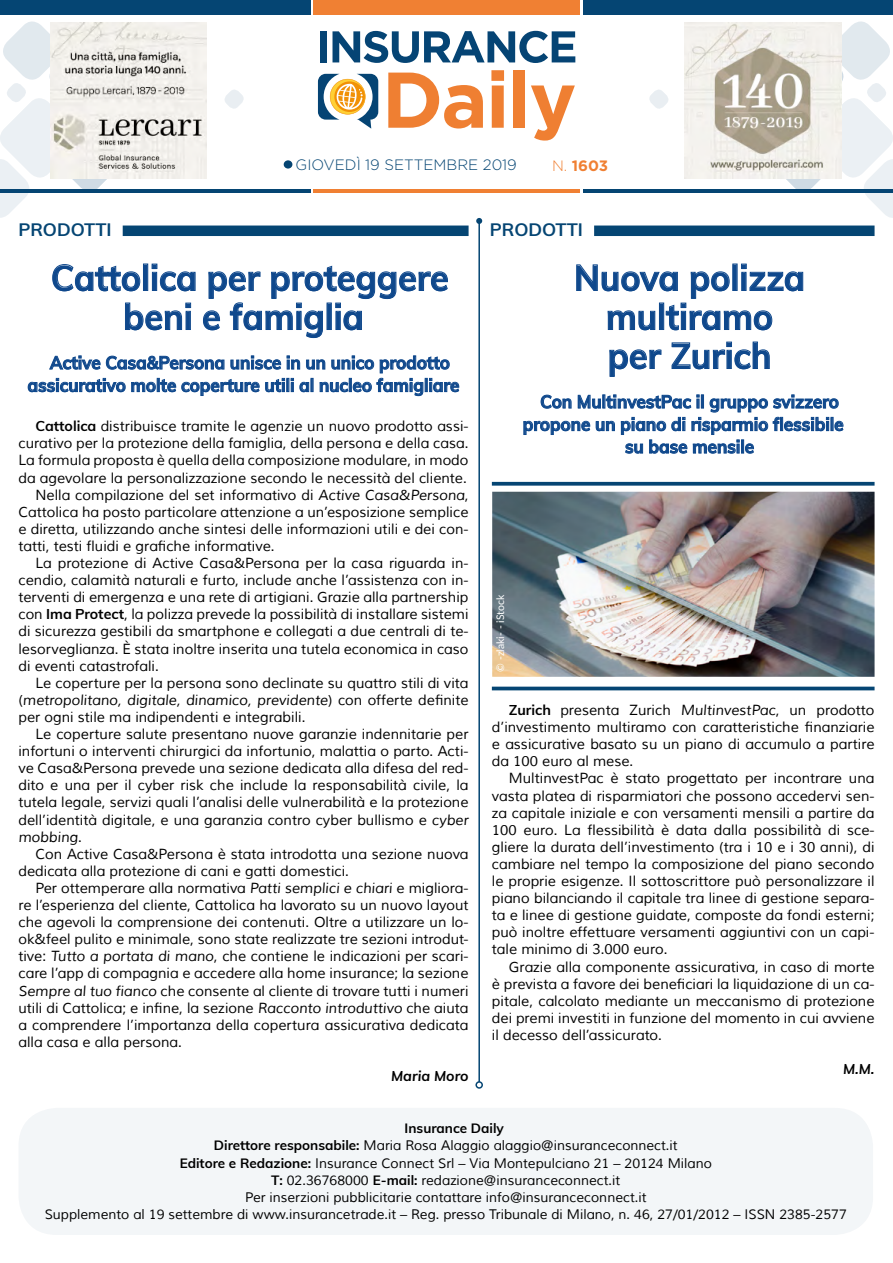
<style>
.page{position:relative;width:893px;height:1263px;background:#fff}
.page>*{position:absolute;margin:0;border:0;box-sizing:border-box;transform-origin:0 0}
.t1{font:700 36px/39px "Muli";color:#0f488c;text-align:center;scale:.95 1}
.t2{font:700 18px/22.5px "Muli";color:#0f488c;scale:.95 1}
.t3{font:700 18px "Muli";color:#054573}
.t4{font:300 15px "Gotham";color:#054573}
.t5{font:700 15px "Gotham";color:#f08033}
.t6{font:14.25px/17.1px "Muli";color:#000;text-align:justify}
.t7{font:italic 14.25px "Muli";color:#000}
.t8{font:italic 700 14.25px "Muli";color:#000}
.t9{font:13.5px "Muli";color:#000}
.t10{font:700 13.5px "Muli";color:#000}
.t11{font:10.5px "Lato";color:#fff}
.s1{font-weight:300}
.s2{font-weight:700}
.s3{font-style:italic}
.s4{font-style:normal}
</style>
<div class="page">
<div style="left:583px;top:0;width:310px;height:15px;background:#054573"></div>
<div style="left:314px;top:0;width:266px;height:15px;background:#f08033"></div>
<hr style="left:583px;top:189px;width:310px;height:3px;background:#054573">
<hr style="left:314px;top:189px;width:266px;height:3px;background:#f08033">
<svg style="left:649px;top:90px;width:19px;height:19px"></svg>
<svg style="left:225px;top:90px;width:19px;height:19px"></svg>
<svg style="left:691px;top:21px;width:202px;height:197px"></svg>
<svg style="left:0;top:21px;width:202px;height:197px"></svg>
<svg style="left:318px;top:74px;width:60px;height:55px"></svg>
<svg style="left:388px;top:73px;width:95px;height:56px"></svg>
<svg style="left:491px;top:70px;width:13px;height:58px"></svg>
<div style="left:513px;top:70px;width:12px;height:58px;background:#ef7f32"></div>
<svg style="left:531px;top:85px;width:44px;height:56px"></svg>
<div style="left:320px;top:31px;width:7px;height:31px;background:#054474"></div>
<svg style="left:332px;top:31px;width:243px;height:32px"></svg>
<hr style="left:0;top:189px;width:310px;height:3px;background:#054573">
<div style="left:0;top:0;width:310px;height:15px;background:#054573"></div>
<div style="left:284px;top:160px;width:8px;height:9px;background:#054573;border-radius:50%"></div>
<img style="left:50px;top:22px;width:157px;height:157px">
<img style="left:685px;top:22px;width:156px;height:157px">
<div style="left:18px;top:1108px;width:855px;height:127px;background:#f3f6f8;border-radius:38px"></div>
<hr style="left:478px;top:221px;width:2px;height:861px;background:#054573">
<svg style="left:476px;top:218px;width:6px;height:6px"></svg>
<div style="left:475px;top:1081px;width:8px;height:8px;border:2px solid #054573;border-radius:50%"></div>
<svg style="left:52px;top:264px;width:89px;height:28px"></svg>
<div style="left:143px;top:264px;width:5px;height:27px;border:1px solid #0f488c"></div>
<svg style="left:152px;top:264px;width:44px;height:28px"></svg>
<svg style="left:125px;top:302px;width:66px;height:29px"></svg>
<svg style="left:203px;top:265px;width:245px;height:73px"></svg>
<svg style="left:28px;top:355px;width:431px;height:41px"></svg>
<svg style="left:576px;top:264px;width:227px;height:67px"></svg>
<svg style="left:609px;top:349px;width:53px;height:28px"></svg>
<svg style="left:671px;top:341px;width:99px;height:29px"></svg>
<svg style="left:523px;top:395px;width:320px;height:59px"></svg>
<div style="left:123px;top:226px;width:346px;height:10px;background:#054573"></div>
<div style="left:594px;top:226px;width:280px;height:10px;background:#054573"></div>
<svg style="left:492px;top:482px;width:382px;height:4px;background:#1b557f"></svg>
<hr style="left:492px;top:687px;width:382px;height:3px;background:#054573">
<img style="left:492px;top:492px;width:382px;height:185px">
<p class="t4" style="left:296px;top:157px;width:223px">GIOVEDÌ 19 SETTEMBRE 2019</p>
<p class="t5" style="left:552px;top:157px;width:58px"><span class="s1">N.</span> 1603</p>
<p class="t3" style="left:18px;top:216px;width:95px">PRODOTTI</p>
<p class="t3" style="left:490px;top:216px;width:95px">PRODOTTI</p>
<h1 class="t1" style="left:51px;top:256px;width:420px">Cattolica per proteggere beni e famiglia</h1>
<p class="t2" style="left:28px;top:350px;width:456px;text-indent:22px">Active Casa&amp;Persona unisce in un unico prodotto assicurativo molte coperture utili al nucleo famigliare</p>
<p class="t6" style="left:35px;top:418px;width:435px"><span class="s2">Cattolica</span> distribuisce tramite le agenzie un nuovo prodotto assi-</p>
<p class="t6" style="left:18px;top:435px;width:452px">curativo per la protezione della famiglia, della persona e della casa.</p>
<p class="t6" style="left:18px;top:452px;width:452px">La formula proposta è quella della composizione modulare, in modo</p>
<p class="t6" style="left:18px;top:469px;width:450px">da agevolare la personalizzazione secondo le necessità del cliente.</p>
<p class="t6" style="left:35px;top:486px;width:435px">Nella compilazione del set informativo di <span class="s3">Active Casa&amp;Persona</span>,</p>
<p class="t6" style="left:18px;top:503px;width:452px">Cattolica ha posto particolare attenzione a un’esposizione semplice</p>
<p class="t6" style="left:18px;top:521px;width:452px">e diretta, utilizzando anche sintesi delle informazioni utili e dei con-</p>
<p class="t6" style="left:18px;top:538px;width:258px">tatti, testi fluidi e grafiche informative.</p>
<p class="t6" style="left:35px;top:555px;width:435px">La protezione di Active Casa&amp;Persona per la casa riguarda in-</p>
<p class="t6" style="left:18px;top:572px;width:452px">cendio, calamità naturali e furto, include anche l’assistenza con in-</p>
<p class="t6" style="left:18px;top:589px;width:452px">terventi di emergenza e una rete di artigiani. Grazie alla partnership</p>
<p class="t6" style="left:18px;top:606px;width:452px">con <span class="s2">Ima Protect</span>, la polizza prevede la possibilità di installare sistemi</p>
<p class="t6" style="left:18px;top:623px;width:452px">di sicurezza gestibili da smartphone e collegati a due centrali di te-</p>
<p class="t6" style="left:18px;top:640px;width:452px">lesorveglianza. È stata inoltre inserita una tutela economica in caso</p>
<p class="t6" style="left:18px;top:657px;width:142px">di eventi catastrofali.</p>
<p class="t6" style="left:35px;top:674px;width:435px">Le coperture per la persona sono declinate su quattro stili di vita</p>
<p class="t7" style="left:18px;top:691px;width:452px"><span class="s4">(</span>metropolitano, digitale, dinamico, previdente<span class="s4">) con offerte definite</span></p>
<p class="t6" style="left:18px;top:709px;width:289px">per ogni stile ma indipendenti e integrabili.</p>
<p class="t6" style="left:35px;top:726px;width:435px">Le coperture salute presentano nuove garanzie indennitarie per</p>
<p class="t6" style="left:18px;top:743px;width:452px">infortuni o interventi chirurgici da infortunio, malattia o parto. Acti-</p>
<p class="t6" style="left:18px;top:760px;width:452px">ve Casa&amp;Persona prevede una sezione dedicata alla difesa del red-</p>
<p class="t6" style="left:18px;top:777px;width:452px">dito e una per il cyber risk che include la responsabilità civile, la</p>
<p class="t6" style="left:18px;top:794px;width:452px">tutela legale, servizi quali l’analisi delle vulnerabilità e la protezione</p>
<p class="t6" style="left:18px;top:811px;width:452px">dell’identità digitale, e una garanzia contro cyber bullismo e <span class="s3">cyber</span></p>
<p class="t7" style="left:18px;top:828px;width:65px">mobbing<span class="s4">.</span></p>
<p class="t6" style="left:35px;top:845px;width:435px">Con Active Casa&amp;Persona è stata introdotta una sezione nuova</p>
<p class="t6" style="left:18px;top:863px;width:332px">dedicata alla protezione di cani e gatti domestici.</p>
<p class="t6" style="left:35px;top:880px;width:435px">Per ottemperare alla normativa <span class="s3">Patti semplici e chiari</span> e migliora-</p>
<p class="t6" style="left:18px;top:897px;width:452px">re l’esperienza del cliente, Cattolica ha lavorato su un nuovo layout</p>
<p class="t6" style="left:18px;top:914px;width:452px">che agevoli la comprensione dei contenuti. Oltre a utilizzare un lo-</p>
<p class="t6" style="left:18px;top:931px;width:452px">ok&amp;feel pulito e minimale, sono state realizzate tre sezioni introdut-</p>
<p class="t6" style="left:18px;top:948px;width:452px">tive: <span class="s3">Tutto a portata di mano</span>, che contiene le indicazioni per scari-</p>
<p class="t6" style="left:18px;top:965px;width:452px">care l’app di compagnia e accedere alla home insurance; la sezione</p>
<p class="t6" style="left:18px;top:982px;width:452px"><span class="s3">Sempre al tuo fianco</span> che consente al cliente di trovare tutti i numeri</p>
<p class="t6" style="left:18px;top:999px;width:452px">utili di Cattolica; e infine, la sezione <span class="s3">Racconto introduttivo</span> che aiuta</p>
<p class="t6" style="left:18px;top:1016px;width:452px">a comprendere l’importanza della copertura assicurativa dedicata</p>
<p class="t6" style="left:18px;top:1034px;width:165px">alla casa e alla persona.</p>
<p class="t8" style="left:391px;top:1065px;width:79px">Maria Moro</p>
<h1 class="t1" style="left:574px;top:256px;width:245px">Nuova polizza multiramo<br>per Zurich</h1>
<p class="t2" style="left:540px;top:389px;width:316px">Con MultinvestPac il gruppo svizzero</p>
<p class="t2" style="left:523px;top:412px;width:339px">propone un piano di risparmio flessibile</p>
<p class="t2" style="left:625px;top:434px;width:137px">su base mensile</p>
<p class="t11" style="left:493px;top:671px;width:78px;rotate:-90deg">© -zlaki- - iStock</p>
<p class="t6" style="left:492px;top:702px;width:384px;text-indent:17px"><span class="s2">Zurich</span> presenta Zurich <span class="s3">MultinvestPac</span>, un prodotto d’investimento multiramo con caratteristiche finanziarie e assicurative basato su un piano di accumulo a partire da 100 euro al mese.</p>
<p class="t6" style="left:492px;top:770px;width:384px;text-indent:17px">MultinvestPac è stato progettato per incontrare una vasta platea di risparmiatori che possono accedervi sen&shy;za capitale iniziale e con versamenti mensili a partire da 100 euro. La flessibilità è data dalla possibilità di sce&shy;gliere la durata dell’investimento (tra i 10 e i 30 anni), di cambiare nel tempo la composizione del piano secondo le proprie esigenze. Il sottoscrittore può personalizzare il piano bilanciando il capitale tra linee di gestione separa&shy;ta e linee di gestione guidate, composte da fondi esterni; può inoltre effettuare versamenti aggiuntivi con un capi&shy;tale minimo di 3.000 euro.</p>
<p class="t6" style="left:492px;top:958px;width:384px;text-indent:17px">Grazie alla componente assicurativa, in caso di morte è prevista a favore dei beneficiari la liquidazione di un ca&shy;pitale, calcolato mediante un meccanismo di protezione dei premi investiti in funzione del momento in cui avviene il decesso dell’assicurato.</p>
<p class="t8" style="left:843px;top:1059px;width:33px">M.M.</p>
<p class="t10" style="left:405px;top:1118px;width:101px">Insurance Daily</p>
<p class="t9" style="left:214px;top:1137px;width:465px"><span class="s2">Direttore responsabile:</span> Maria Rosa Alaggio alaggio@insuranceconnect.it</p>
<p class="t9" style="left:180px;top:1154px;width:534px"><span class="s2">Editore e Redazione:</span> Insurance Connect Srl – Via Montepulciano 21 – 20124 Milano</p>
<p class="t9" style="left:271px;top:1172px;width:351px"><span class="s2">T:</span> 02.36768000 <span class="s2">E-mail:</span> redazione@insuranceconnect.it</p>
<p class="t9" style="left:245px;top:1189px;width:403px">Per inserzioni pubblicitarie contattare info@insuranceconnect.it</p>
<p class="t9" style="left:45px;top:1206px;width:804px">Supplemento al 19 settembre di www.insurancetrade.it – Reg. presso Tribunale di Milano, n. 46, 27/01/2012 – ISSN 2385-2577</p>
</div>
